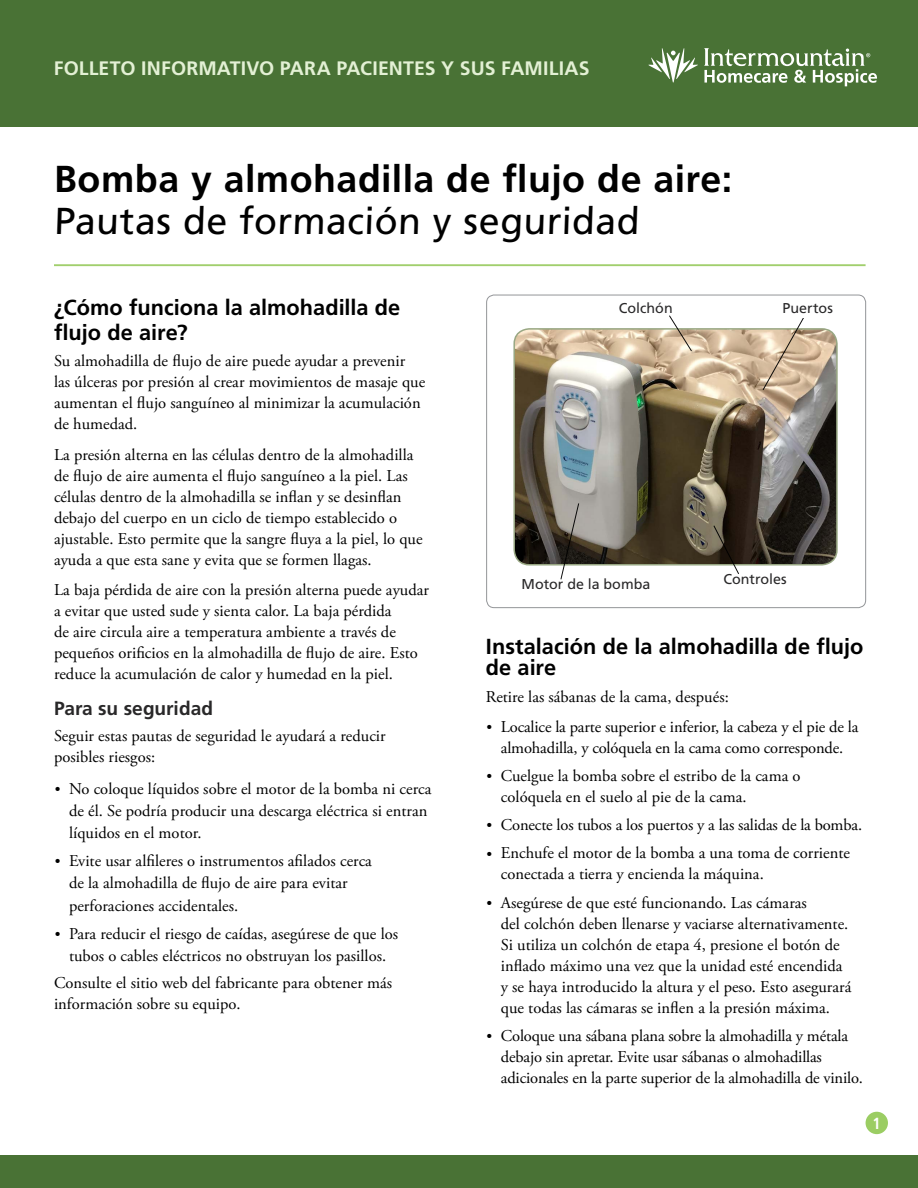
<style>
.page{position:relative;width:918px;height:1188px;background:#fff}
.page>*{position:absolute;margin:0;border:0;box-sizing:border-box;transform-origin:0 0}
.Title__h1{font:700 37.5px "Frutiger LT Std";letter-spacing:.01em;color:#000}
.Title__h1-2{font:37.5px "Frutiger LT Std";color:#000}
.Level_1__h2{font:700 21.75px/21.8px "Frutiger LT Std";color:#000}
.t1{font:700 19.5px "Frutiger LT Std";letter-spacing:.005em;color:#e3f0d4}
.Level_2__h3{font:700 19.2px "Frutiger LT Std";color:#292829}
.Main__p{font:16.5px/21px "Adobe Garamond Pro";color:#000}
.Main_tight_1{font:16.5px "Adobe Garamond Pro";color:#000}
.t2{font:700 condensed 16.2px "Frutiger LT Std";color:#fff}
.Illustration_labels{font:14.25px "Frutiger LT Std";color:#292829}
.s1{font-size:15px}
</style>
<div class="page">
<div style="left:0;top:1156px;width:918px;height:32px;background:#497235"></div>
<div style="left:0;top:0;width:918px;height:127px;background:#497235"></div>
<div style="left:866px;top:1112px;width:22px;height:22px;background:#9bcd63;border-radius:50%"></div>
<svg style="left:648px;top:48px;width:50px;height:34px"></svg>
<svg style="left:704px;top:48px;width:173px;height:38px"></svg>
<hr style="left:54px;top:264px;width:812px;height:2px;background:#a1cf6d">
<img style="left:516px;top:329px;width:319px;height:234px">
<div style="left:513px;top:328px;width:325px;height:238px;border:2px solid #98a783;border-radius:15px"></div>
<svg style="left:762px;top:318px;width:51px;height:73px;background:#d6c2aa"></svg>
<svg style="left:713px;top:525px;width:27px;height:49px"></svg>
<svg style="left:560px;top:503px;width:20px;height:77px"></svg>
<div style="left:486px;top:295px;width:380px;height:313px;border:1px solid #939598;border-radius:8px"></div>
<svg style="left:668px;top:315px;width:25px;height:37px"></svg>
<p class="t1" style="left:54px;top:57px;width:537px">FOLLETO INFORMATIVO PARA PACIENTES Y SUS FAMILIAS</p>
<p class="Title__h1" style="left:54px;top:157px;width:680px">Bomba y almohadilla de flujo de aire:</p>
<p class="Title__h1-2" style="left:54px;top:199px;width:589px">Pautas de formación y seguridad</p>
<p class="Level_1__h2" style="left:54px;top:296px;width:348px;line-height:24.8px">¿Cómo funciona la almohadilla de flujo de aire?</p>
<p class="Main__p" style="left:54px;top:351px;width:373px">Su almohadilla de flujo de aire puede ayudar a prevenir las úlceras por presión al crear movimientos de masaje que aumentan el flujo sanguíneo al minimizar la acumulación de humedad.</p>
<p class="Main__p" style="left:54px;top:445px;width:370px">La presión alterna en las células dentro de la almohadilla de flujo de aire aumenta el flujo sanguíneo a la piel. Las células dentro de la almohadilla se inflan y se desinflan debajo del cuerpo en un ciclo de tiempo establecido o ajustable. Esto permite que la sangre fluya a la piel, lo que ayuda a que esta sane y evita que se formen llagas.</p>
<p class="Main__p" style="left:54px;top:580px;width:377px">La baja pérdida de aire con la presión alterna puede ayudar a evitar que usted sude y sienta calor. La baja pérdida<br>de aire circula aire a temperatura ambiente a través de pequeños orificios en la almohadilla de flujo de aire. Esto reduce la acumulación de calor y humedad en la piel.</p>
<p class="Level_2__h3" style="left:54px;top:697px;width:161px">Para su seguridad</p>
<p class="Main__p" style="left:54px;top:726px;width:333px">Seguir estas pautas de seguridad le ayudará a reducir posibles riesgos:</p>
<p class="Main__p" style="left:69px;top:778px;width:364px;line-height:22.2px;text-indent:-14px"><span class="s1">•</span> No coloque líquidos sobre el motor de la bomba ni cerca de él. Se podría producir una descarga eléctrica si entran líquidos en el motor.</p>
<p class="Main__p" style="left:69px;top:851px;width:304px;line-height:22.2px;text-indent:-14px"><span class="s1">•</span> Evite usar alfileres o instrumentos afilados cerca de la almohadilla de flujo de aire para evitar perforaciones accidentales.</p>
<p class="Main__p" style="left:55px;top:923px;width:345px;line-height:22.2px;text-align:center"><span class="s1">•</span> Para reducir el riesgo de caídas, asegúrese de que los tubos o cables eléctricos no obstruyan los pasillos.</p>
<p class="Main__p" style="left:54px;top:973px;width:340px">Consulte el sitio web del fabricante para obtener más información sobre su equipo.</p>
<p class="Illustration_labels" style="left:619px;top:300px;width:55px">Colchón</p>
<p class="Illustration_labels" style="left:782px;top:300px;width:52px">Puertos</p>
<p class="Illustration_labels" style="left:522px;top:576px;width:130px">Motor de la bomba</p>
<p class="Illustration_labels" style="left:723px;top:571px;width:65px">Controles</p>
<p class="Level_1__h2" style="left:486px;top:635px;width:379px">Instalación de la almohadilla de flujo de aire</p>
<p class="Main_tight_1" style="left:486px;top:686px;width:244px">Retire las sábanas de la cama, después:</p>
<p class="Main__p" style="left:487px;top:716px;width:373px;text-align:center"><span class="s1">•</span> Localice la parte superior e inferior, la cabeza y el pie de la almohadilla, y colóquela en la cama como corresponde.</p>
<p class="Main__p" style="left:501px;top:766px;width:301px;text-indent:-14px"><span class="s1">•</span> Cuelgue la bomba sobre el estribo de la cama o colóquela en el suelo al pie de la cama.</p>
<p class="Main__p" style="left:487px;top:815px;width:377px"><span class="s1">•</span> Conecte los tubos a los puertos y a las salidas de la bomba.</p>
<p class="Main__p" style="left:501px;top:843px;width:351px;text-indent:-14px"><span class="s1">•</span> Enchufe el motor de la bomba a una toma de corriente conectada a tierra y encienda la máquina.</p>
<p class="Main__p" style="left:501px;top:893px;width:352px;text-indent:-14px"><span class="s1">•</span> Asegúrese de que esté funcionando. Las cámaras<br>del colchón deben llenarse y vaciarse alternativamente.<br>Si utiliza un colchón de etapa 4, presione el botón de inflado máximo una vez que la unidad esté encendida y se haya introducido la altura y el peso. Esto asegurará que todas las cámaras se inflen a la presión máxima.</p>
<p class="Main__p" style="left:501px;top:1026px;width:363px;text-indent:-14px"><span class="s1">•</span> Coloque una sábana plana sobre la almohadilla y métala debajo sin apretar. Evite usar sábanas o almohadillas adicionales en la parte superior de la almohadilla de vinilo.</p>
<p class="t2" style="left:873px;top:1113px;width:10px">1</p>
</div>
